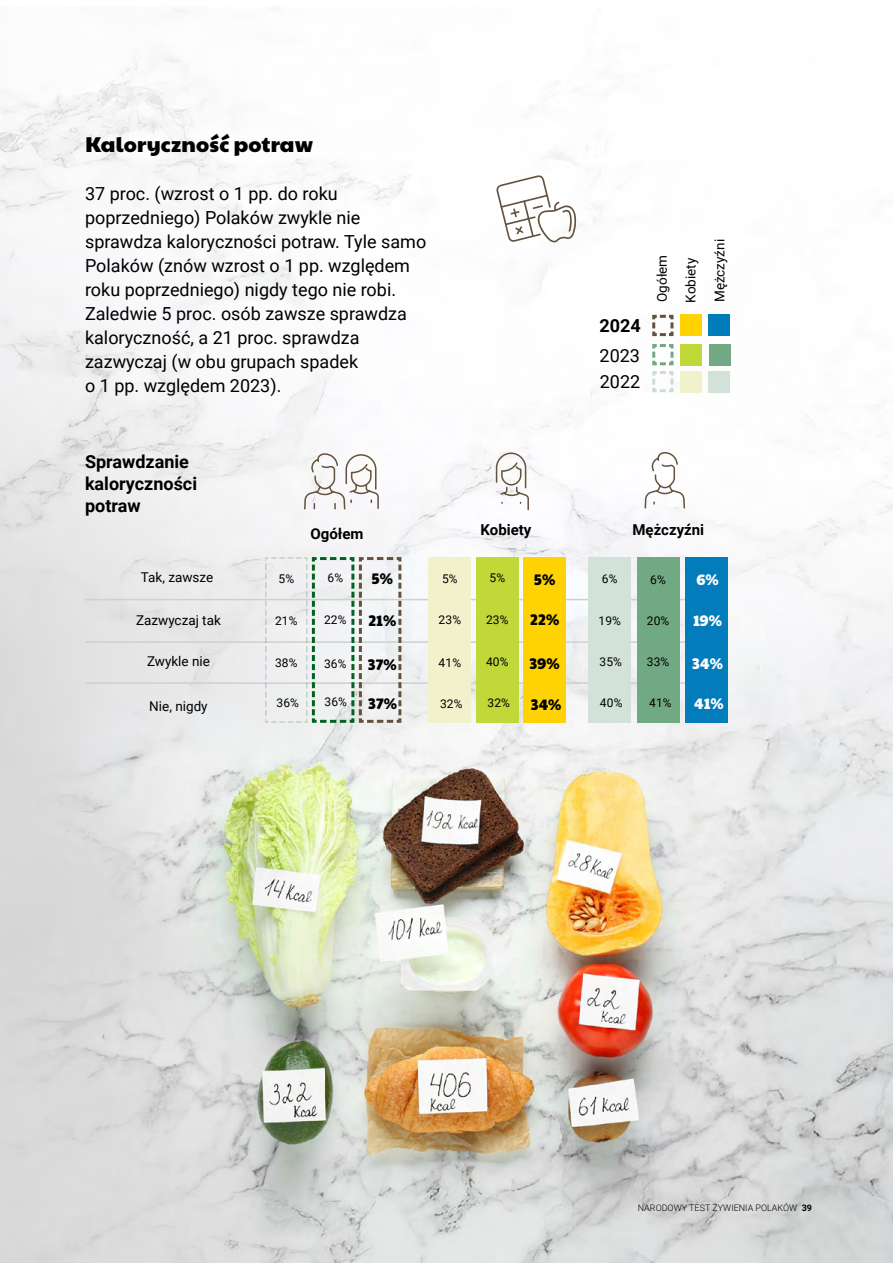
<style>
.page{position:relative;width:893px;height:1263px;background:#fff}
.page>*{position:absolute;margin:0;border:0;box-sizing:border-box;transform-origin:0 0}
.t1{font:21px "Paytone One";letter-spacing:.01em;color:#000}
.t2{font:18px/24px "Roboto";color:#000}
.t3{font:700 18px/21.6px "Roboto";color:#000}
.t4{font:700 15px "Roboto";color:#000}
.t5{font:15px "Paytone One";letter-spacing:.01em;color:#000}
.t6{font:15px "Paytone One";color:#fff}
.t7{font:13.5px/28.8px "Roboto";color:#000}
.t8{font:12px "Roboto";letter-spacing:.01em;color:#000}
.t9{font:300 9px "Roboto";color:#000}
.s1{font-weight:700}
</style>
<div class="page">
<img style="left:0;top:10px;width:893px;height:1253px">
<hr style="left:85px;top:599px;width:617px;height:1px;background:#d1cfd0">
<hr style="left:86px;top:641px;width:616px;height:2px;background:#d1cfd0">
<hr style="left:86px;top:682px;width:616px;height:2px;background:#d1cfd0">
<div style="left:429px;top:557px;width:42px;height:166px;background:#f1f1cc"></div>
<div style="left:685px;top:557px;width:43px;height:166px;background:#037cbb"></div>
<div style="left:637px;top:557px;width:42px;height:166px;background:#72a985"></div>
<div style="left:476px;top:557px;width:43px;height:166px;background:#c0d838"></div>
<div style="left:523px;top:557px;width:43px;height:166px;background:#ffd203"></div>
<div style="left:588px;top:557px;width:43px;height:166px;background:#d2e2d8"></div>
<svg style="left:264px;top:555px;width:139px;height:169px"></svg>
<div style="left:681px;top:371px;width:21px;height:21px;background:#f1f1cc"></div>
<div style="left:709px;top:371px;width:21px;height:21px;background:#d2e2d8"></div>
<div style="left:681px;top:344px;width:21px;height:21px;background:#c0d838"></div>
<div style="left:681px;top:315px;width:21px;height:21px;background:#ffd200"></div>
<div style="left:709px;top:315px;width:21px;height:21px;background:#007cba"></div>
<svg style="left:651px;top:313px;width:24px;height:81px"></svg>
<div style="left:709px;top:344px;width:21px;height:21px;background:#72a984"></div>
<svg style="left:495px;top:452px;width:35px;height:59px"></svg>
<svg style="left:644px;top:451px;width:42px;height:58px"></svg>
<svg style="left:303px;top:452px;width:77px;height:58px"></svg>
<svg style="left:496px;top:175px;width:80px;height:68px"></svg>
<p class="t1" style="left:86px;top:127px;width:229px">Kaloryczność potraw</p>
<p class="t2" style="left:85px;top:180px;width:343px">37 proc. (wzrost o 1 pp. do roku poprzedniego) Polaków zwykle nie sprawdza kaloryczności potraw. Tyle samo Polaków (znów wzrost o 1 pp. względem roku poprzedniego) nigdy tego nie robi.<br>Zaledwie 5 proc. osób zawsze sprawdza kaloryczność, a 21 proc. sprawdza zazwyczaj (w obu grupach spadek<br>o 1 pp. względem 2023).</p>
<p class="t3" style="left:85px;top:451px;width:114px">Sprawdzanie kaloryczności potraw</p>
<p class="t3" style="left:600px;top:315px;width:43px">2024</p>
<p class="t2" style="left:600px;top:343px;width:42px">2023</p>
<p class="t2" style="left:600px;top:369px;width:42px">2022</p>
<p class="t7" style="left:647px;top:303px;width:65px;rotate:-90deg">Ogółem<br>Kobiety<br>Mężczyźni</p>
<p class="t7" style="left:141px;top:562px;width:74px">Tak, zawsze</p>
<p class="t7" style="left:136px;top:605px;width:86px">Zazwyczaj tak</p>
<p class="t7" style="left:147px;top:646px;width:64px">Zwykle nie</p>
<p class="t7" style="left:149px;top:691px;width:60px">Nie, nigdy</p>
<p class="t8" style="left:278px;top:571px;width:17px">5%</p>
<p class="t8" style="left:275px;top:612px;width:24px">21%</p>
<p class="t8" style="left:275px;top:655px;width:24px">38%</p>
<p class="t8" style="left:276px;top:695px;width:24px">36%</p>
<p class="t4" style="left:310px;top:523px;width:55px">Ogółem</p>
<p class="t4" style="left:481px;top:519px;width:52px">Kobiety</p>
<p class="t4" style="left:632px;top:519px;width:73px">Mężczyźni</p>
<p class="t8" style="left:442px;top:571px;width:17px">5%</p>
<p class="t8" style="left:439px;top:611px;width:24px">23%</p>
<p class="t8" style="left:439px;top:655px;width:24px">41%</p>
<p class="t8" style="left:440px;top:695px;width:24px">32%</p>
<p class="t8" style="left:327px;top:569px;width:17px">6%</p>
<p class="t5" style="left:371px;top:566px;width:23px">5%</p>
<p class="t8" style="left:324px;top:611px;width:24px">22%</p>
<p class="t5" style="left:368px;top:608px;width:30px">21%</p>
<p class="t8" style="left:324px;top:655px;width:24px">36%</p>
<p class="t5" style="left:368px;top:652px;width:30px">37%</p>
<p class="t8" style="left:324px;top:694px;width:24px">36%</p>
<p class="t5" style="left:368px;top:690px;width:30px">37%</p>
<p class="t8" style="left:489px;top:570px;width:17px">5%</p>
<p class="t5" style="left:534px;top:567px;width:23px">5%</p>
<p class="t8" style="left:486px;top:611px;width:24px">23%</p>
<p class="t5" style="left:530px;top:607px;width:31px">22%</p>
<p class="t8" style="left:486px;top:654px;width:24px">40%</p>
<p class="t5" style="left:530px;top:651px;width:32px">39%</p>
<p class="t8" style="left:488px;top:695px;width:24px">32%</p>
<p class="t5" style="left:531px;top:691px;width:32px">34%</p>
<p class="t8" style="left:650px;top:571px;width:17px">6%</p>
<p class="t6" style="left:696px;top:567px;width:24px">6%</p>
<p class="t8" style="left:647px;top:612px;width:24px">20%</p>
<p class="t6" style="left:693px;top:608px;width:31px">19%</p>
<p class="t8" style="left:647px;top:653px;width:24px">33%</p>
<p class="t6" style="left:692px;top:650px;width:32px">34%</p>
<p class="t8" style="left:649px;top:695px;width:24px">41%</p>
<p class="t6" style="left:694px;top:691px;width:31px">41%</p>
<p class="t8" style="left:602px;top:571px;width:17px">6%</p>
<p class="t8" style="left:598px;top:612px;width:24px">19%</p>
<p class="t8" style="left:600px;top:653px;width:24px">35%</p>
<p class="t8" style="left:600px;top:694px;width:24px">40%</p>
<p class="t9" style="left:638px;top:1202px;width:176px">NARODOWY TEST ŻYWIENIA POLAKÓW <span class="s1">39</span></p>
</div>
